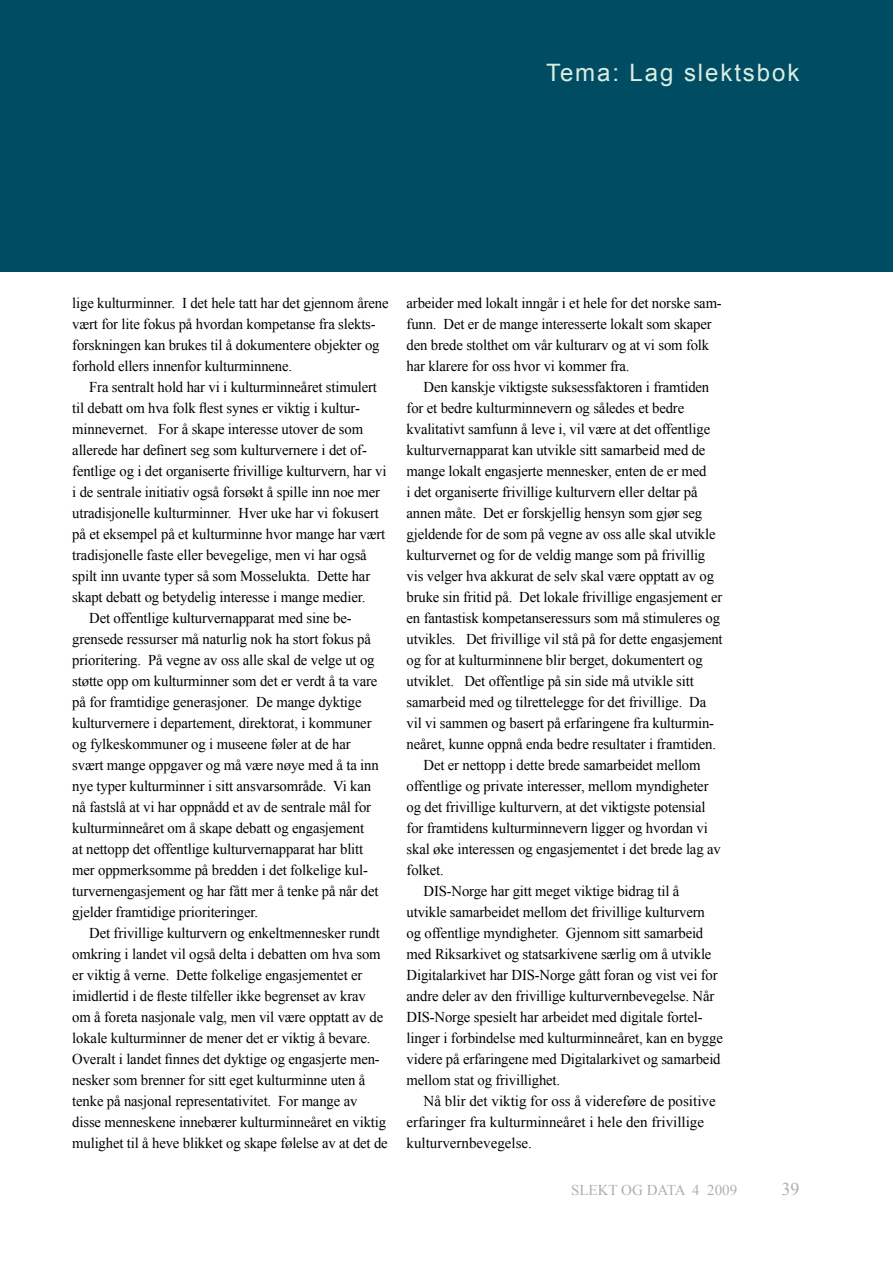
<style>
.page{position:relative;width:893px;height:1263px;background:#fff}
.page>*{position:absolute;margin:0;border:0;box-sizing:border-box;transform-origin:0 0}
.t1{font:24px "Arial";letter-spacing:.08em;color:#daede3}
.t2{font:18px "Times New Roman";color:#aeafb2}
.t3{font:15px/21px "Times New Roman";letter-spacing:-.01em;color:#000}
.t4{font:15px "Times New Roman";color:#aeafb2}
</style>
<div class="page">
<div style="left:0;top:0;width:893px;height:271px;background:#004c63"></div>
<h1 class="t1" style="left:546px;top:57px;width:255px">Tema: Lag slektsbok</h1>
<p class="t3" style="left:72px;top:292px;width:318px">lige kulturminner. I det hele tatt har det gjennom årene vært for lite fokus på hvordan kompetanse fra slekts&shy;forskningen kan brukes til å dokumentere objekter og forhold ellers innenfor kulturminnene.</p>
<p class="t3" style="left:89px;top:376px;width:289px">Fra sentralt hold har vi i kulturminneåret stimulert</p>
<p class="t3" style="left:72px;top:397px;width:289px">til debatt om hva folk flest synes er viktig i kultur-</p>
<p class="t3" style="left:72px;top:418px;width:292px">minnevernet. For å skape interesse utover de som</p>
<p class="t3" style="left:72px;top:439px;width:296px">allerede har definert seg som kulturvernere i det of-</p>
<p class="t3" style="left:72px;top:460px;width:316px">fentlige og i det organiserte frivillige kulturvern, har vi</p>
<p class="t3" style="left:72px;top:481px;width:309px">i de sentrale initiativ også forsøkt å spille inn noe mer</p>
<p class="t3" style="left:72px;top:502px;width:308px">utradisjonelle kulturminner. Hver uke har vi fokusert</p>
<p class="t3" style="left:72px;top:523px;width:314px">på et eksempel på et kulturminne hvor mange har vært</p>
<p class="t3" style="left:72px;top:544px;width:296px">tradisjonelle faste eller bevegelige, men vi har også</p>
<p class="t3" style="left:72px;top:565px;width:299px">spilt inn uvante typer så som Mosselukta. Dette har</p>
<p class="t3" style="left:72px;top:586px;width:295px">skapt debatt og betydelig interesse i mange medier.</p>
<p class="t3" style="left:89px;top:607px;width:264px">Det offentlige kulturvernapparat med sine be-</p>
<p class="t3" style="left:72px;top:628px;width:300px">grensede ressurser må naturlig nok ha stort fokus på</p>
<p class="t3" style="left:72px;top:649px;width:304px">prioritering. På vegne av oss alle skal de velge ut og</p>
<p class="t3" style="left:72px;top:670px;width:307px">støtte opp om kulturminner som det er verdt å ta vare</p>
<p class="t3" style="left:72px;top:691px;width:291px">på for framtidige generasjoner. De mange dyktige</p>
<p class="t3" style="left:72px;top:712px;width:301px">kulturvernere i departement, direktorat, i kommuner</p>
<p class="t3" style="left:72px;top:733px;width:280px">og fylkeskommuner og i museene føler at de har</p>
<p class="t3" style="left:72px;top:754px;width:308px">svært mange oppgaver og må være nøye med å ta inn</p>
<p class="t3" style="left:72px;top:775px;width:300px">nye typer kulturminner i sitt ansvarsområde. Vi kan</p>
<p class="t3" style="left:72px;top:796px;width:300px">nå fastslå at vi har oppnådd et av de sentrale mål for</p>
<p class="t3" style="left:72px;top:817px;width:293px">kulturminneåret om å skape debatt og engasjement</p>
<p class="t3" style="left:72px;top:838px;width:292px">at nettopp det offentlige kulturvernapparat har blitt</p>
<p class="t3" style="left:72px;top:859px;width:297px">mer oppmerksomme på bredden i det folkelige kul-</p>
<p class="t3" style="left:72px;top:880px;width:308px">turvernengasjement og har fått mer å tenke på når det</p>
<p class="t3" style="left:72px;top:901px;width:187px">gjelder framtidige prioriteringer.</p>
<p class="t3" style="left:89px;top:922px;width:292px">Det frivillige kulturvern og enkeltmennesker rundt</p>
<p class="t3" style="left:72px;top:943px;width:310px">omkring i landet vil også delta i debatten om hva som</p>
<p class="t3" style="left:72px;top:964px;width:292px">er viktig å verne. Dette folkelige engasjementet er</p>
<p class="t3" style="left:72px;top:985px;width:295px">imidlertid i de fleste tilfeller ikke begrenset av krav</p>
<p class="t3" style="left:72px;top:1006px;width:313px">om å foreta nasjonale valg, men vil være opptatt av de</p>
<p class="t3" style="left:72px;top:1027px;width:300px">lokale kulturminner de mener det er viktig å bevare.</p>
<p class="t3" style="left:72px;top:1048px;width:309px">Overalt i landet finnes det dyktige og engasjerte men-</p>
<p class="t3" style="left:72px;top:1069px;width:295px">nesker som brenner for sitt eget kulturminne uten å</p>
<p class="t3" style="left:72px;top:1090px;width:287px">tenke på nasjonal representativitet. For mange av</p>
<p class="t3" style="left:72px;top:1111px;width:315px">disse menneskene innebærer kulturminneåret en viktig</p>
<p class="t3" style="left:72px;top:1132px;width:317px">mulighet til å heve blikket og skape følelse av at det de</p>
<p class="t3" style="left:407px;top:292px;width:317px">arbeider med lokalt inngår i et hele for det norske sam&shy;funn. Det er de mange interesserte lokalt som skaper den brede stolthet om vår kulturarv og at vi som folk har klarere for oss hvor vi kommer fra.</p>
<p class="t3" style="left:424px;top:376px;width:287px">Den kanskje viktigste suksessfaktoren i framtiden</p>
<p class="t3" style="left:407px;top:397px;width:279px">for et bedre kulturminnevern og således et bedre</p>
<p class="t3" style="left:407px;top:418px;width:305px">kvalitativt samfunn å leve i, vil være at det offentlige</p>
<p class="t3" style="left:407px;top:439px;width:300px">kulturvernapparat kan utvikle sitt samarbeid med de</p>
<p class="t3" style="left:407px;top:460px;width:302px">mange lokalt engasjerte mennesker, enten de er med</p>
<p class="t3" style="left:407px;top:481px;width:293px">i det organiserte frivillige kulturvern eller deltar på</p>
<p class="t3" style="left:407px;top:502px;width:297px">annen måte. Det er forskjellig hensyn som gjør seg</p>
<p class="t3" style="left:407px;top:523px;width:311px">gjeldende for de som på vegne av oss alle skal utvikle</p>
<p class="t3" style="left:407px;top:544px;width:300px">kulturvernet og for de veldig mange som på frivillig</p>
<p class="t3" style="left:407px;top:565px;width:309px">vis velger hva akkurat de selv skal være opptatt av og</p>
<p class="t3" style="left:407px;top:586px;width:317px">bruke sin fritid på. Det lokale frivillige engasjement er</p>
<p class="t3" style="left:407px;top:607px;width:315px">en fantastisk kompetanseressurs som må stimuleres og</p>
<p class="t3" style="left:407px;top:628px;width:318px">utvikles. Det frivillige vil stå på for dette engasjement</p>
<p class="t3" style="left:407px;top:649px;width:298px">og for at kulturminnene blir berget, dokumentert og</p>
<p class="t3" style="left:407px;top:670px;width:289px">utviklet. Det offentlige på sin side må utvikle sitt</p>
<p class="t3" style="left:407px;top:691px;width:301px">samarbeid med og tilrettelegge for det frivillige. Da</p>
<p class="t3" style="left:407px;top:712px;width:309px">vil vi sammen og basert på erfaringene fra kulturmin-</p>
<p class="t3" style="left:407px;top:733px;width:311px">neåret, kunne oppnå enda bedre resultater i framtiden.</p>
<p class="t3" style="left:424px;top:754px;width:278px">Det er nettopp i dette brede samarbeidet mellom</p>
<p class="t3" style="left:407px;top:775px;width:303px">offentlige og private interesser, mellom myndigheter</p>
<p class="t3" style="left:407px;top:796px;width:300px">og det frivillige kulturvern, at det viktigste potensial</p>
<p class="t3" style="left:407px;top:817px;width:303px">for framtidens kulturminnevern ligger og hvordan vi</p>
<p class="t3" style="left:407px;top:838px;width:316px">skal øke interessen og engasjementet i det brede lag av</p>
<p class="t3" style="left:407px;top:859px;width:39px">folket.</p>
<p class="t3" style="left:424px;top:880px;width:257px">DIS-Norge har gitt meget viktige bidrag til å</p>
<p class="t3" style="left:407px;top:901px;width:300px">utvikle samarbeidet mellom det frivillige kulturvern</p>
<p class="t3" style="left:407px;top:922px;width:298px">og offentlige myndigheter. Gjennom sitt samarbeid</p>
<p class="t3" style="left:407px;top:943px;width:306px">med Riksarkivet og statsarkivene særlig om å utvikle</p>
<p class="t3" style="left:407px;top:964px;width:313px">Digitalarkivet har DIS-Norge gått foran og vist vei for</p>
<p class="t3" style="left:407px;top:985px;width:309px">andre deler av den frivillige kulturvernbevegelse. Når</p>
<p class="t3" style="left:407px;top:1006px;width:297px">DIS-Norge spesielt har arbeidet med digitale fortel-</p>
<p class="t3" style="left:407px;top:1027px;width:318px">linger i forbindelse med kulturminneåret, kan en bygge</p>
<p class="t3" style="left:407px;top:1048px;width:316px">videre på erfaringene med Digitalarkivet og samarbeid</p>
<p class="t3" style="left:407px;top:1069px;width:155px">mellom stat og frivillighet.</p>
<p class="t3" style="left:424px;top:1090px;width:294px">Nå blir det viktig for oss å videreføre de positive</p>
<p class="t3" style="left:407px;top:1111px;width:299px">erfaringer fra kulturminneåret i hele den frivillige</p>
<p class="t3" style="left:407px;top:1132px;width:127px">kulturvernbevegelse.</p>
<p class="t4" style="left:571px;top:1179px;width:168px">SLEKT OG DATA 4 2009</p>
<p class="t2" style="left:781px;top:1176px;width:19px">39</p>
</div>
